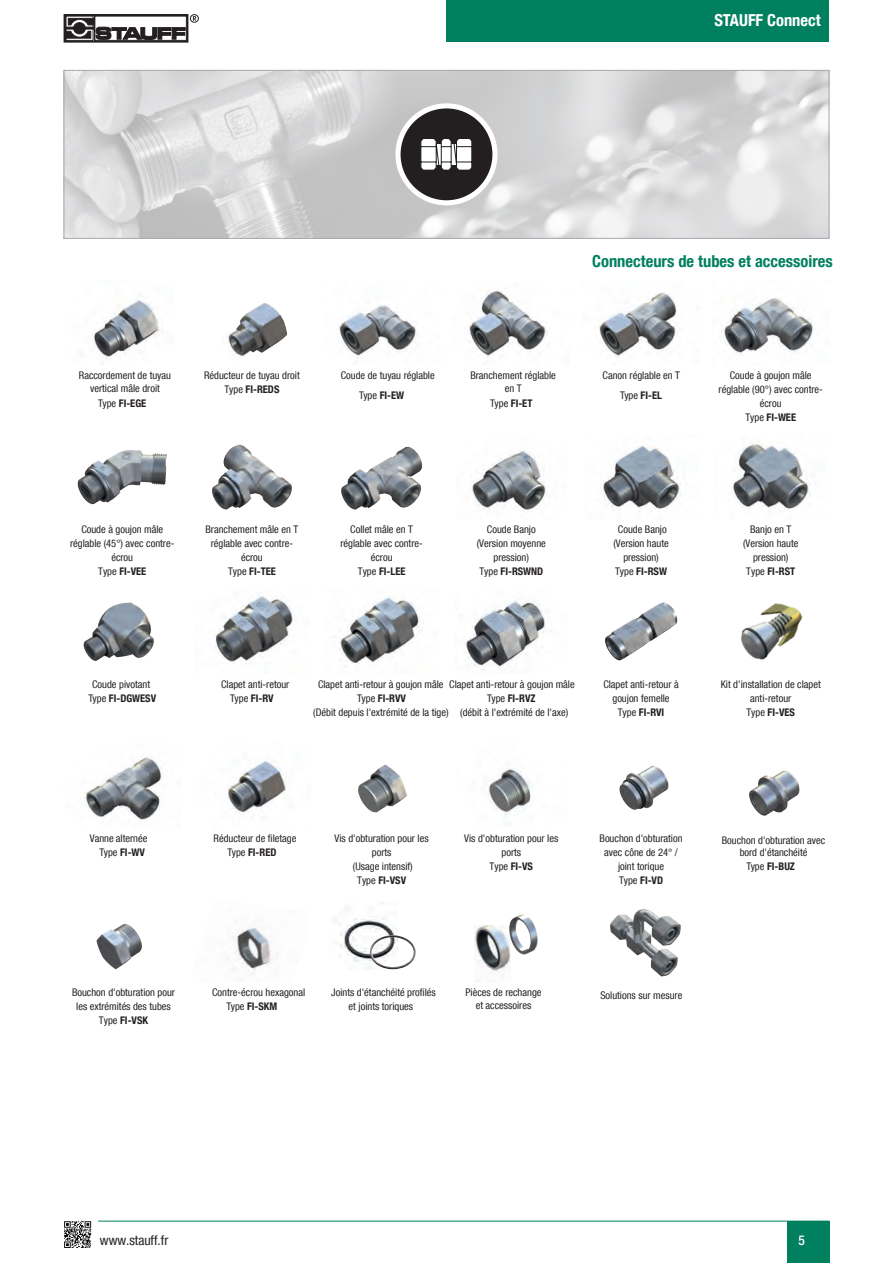
<style>
.page{position:relative;width:893px;height:1263px;background:#fff}
.page>*{position:absolute;margin:0;border:0;box-sizing:border-box;transform-origin:0 0}
.t1{font:700 condensed 16.5px "Helvetica Neue LT Com";color:#00805f}
.t2{font:700 condensed 16.5px "Helvetica Neue LT Com";color:#fff}
.t3{font:condensed 13.5px "Helvetica Neue LT Com";color:#231f20}
.t4{font:500 condensed 13.5px "Helvetica Neue LT Com";color:#fff}
.t5{font:condensed 10.5px/14.1px "Helvetica Neue LT Com";color:#231f20;text-align:center}
.t6{font:700 condensed 10.5px "Helvetica Neue LT Com";color:#231f20}
.s1{font-weight:400}
.s2{font-weight:700}
</style>
<div class="page">
<div style="left:446px;top:0;width:383px;height:42px;background:#00805f"></div>
<div style="left:64px;top:14px;width:124px;height:28px;border:1px solid #231f20"></div>
<svg style="left:68px;top:25px;width:23px;height:6px"></svg>
<div style="left:66px;top:16px;width:27px;height:24px;border:1px solid #231f20"></div>
<div style="left:190px;top:14px;width:9px;height:9px;border:1px solid #231f20;border-radius:50%"></div>
<svg style="left:193px;top:16px;width:3px;height:5px"></svg>
<svg style="left:68px;top:18px;width:26px;height:7px"></svg>
<svg style="left:66px;top:31px;width:25px;height:7px"></svg>
<svg style="left:71px;top:20px;width:17px;height:16px"></svg>
<div style="left:71px;top:20px;width:17px;height:16px;border:1px solid #fff;border-radius:50%"></div>
<div style="left:74px;top:23px;width:11px;height:11px;background:#231f20;border-radius:50%"></div>
<div style="left:74px;top:23px;width:11px;height:11px;border:1px solid #231f20;border-radius:50%"></div>
<hr style="left:66px;top:27px;width:28px;height:2px;background:#231f20">
<svg style="left:96px;top:27px;width:89px;height:13px"></svg>
<div style="left:787px;top:1221px;width:42px;height:42px;background:#00805f"></div>
<hr style="left:64px;top:1221px;width:765px;height:1px;background:#00805f">
<svg style="left:64px;top:1220px;width:37px;height:28px"></svg>
<img style="left:94px;top:299px;width:69px;height:66px">
<img style="left:227px;top:303px;width:60px;height:55px">
<img style="left:338px;top:305px;width:80px;height:58px">
<img style="left:468px;top:290px;width:80px;height:73px">
<img style="left:598px;top:292px;width:83px;height:66px">
<img style="left:721px;top:298px;width:93px;height:57px">
<img style="left:77px;top:450px;width:53px;height:54px">
<img style="left:212px;top:446px;width:75px;height:64px">
<img style="left:341px;top:447px;width:65px;height:52px">
<img style="left:470px;top:451px;width:80px;height:61px">
<img style="left:601px;top:446px;width:80px;height:66px">
<img style="left:731px;top:442px;width:80px;height:70px">
<img style="left:83px;top:602px;width:71px;height:59px">
<img style="left:215px;top:595px;width:80px;height:69px">
<img style="left:339px;top:596px;width:82px;height:71px">
<img style="left:460px;top:600px;width:87px;height:74px">
<img style="left:605px;top:602px;width:72px;height:59px">
<img style="left:741px;top:603px;width:62px;height:57px">
<img style="left:85px;top:756px;width:77px;height:65px">
<img style="left:610px;top:909px;width:71px;height:68px">
<img style="left:227px;top:761px;width:60px;height:54px">
<img style="left:358px;top:764px;width:49px;height:49px">
<img style="left:487px;top:768px;width:46px;height:56px">
<img style="left:619px;top:765px;width:50px;height:45px">
<img style="left:749px;top:770px;width:51px;height:46px">
<img style="left:96px;top:924px;width:46px;height:46px">
<img style="left:227px;top:923px;width:46px;height:51px">
<img style="left:334px;top:902px;width:63px;height:68px">
<img style="left:369px;top:935px;width:47px;height:35px">
<img style="left:475px;top:925px;width:35px;height:57px">
<img style="left:508px;top:914px;width:30px;height:41px">
<img style="left:66px;top:72px;width:761px;height:165px">
<div style="left:64px;top:70px;width:765px;height:169px;border:1px solid #a8a9ad"></div>
<svg style="left:395px;top:103px;width:102px;height:102px"></svg>
<div style="left:401px;top:108px;width:91px;height:92px;background:#231f20;border-radius:50%"></div>
<svg style="left:421px;top:139px;width:51px;height:31px;background:#c7c6c6"></svg>
<h1 class="t2" style="left:714px;top:10px;width:108px">STAUFF Connect</h1>
<h1 class="t1" style="left:592px;top:251px;width:242px">Connecteurs de tubes et accessoires</h1>
<p class="t5" style="left:79px;top:369px;width:94px;line-height:12.6px">Raccordement de tuyau vertical mâle droit</p>
<p class="t6" style="left:98px;top:397px;width:49px"><span class="s1">Type</span> FI-EGE</p>
<p class="t5" style="left:204px;top:368px;width:97px">Réducteur de tuyau droit<br>Type <span class="s2">FI-REDS</span></p>
<p class="t5" style="left:359px;top:365px;width:77px;line-height:20.5px;text-align:left;text-indent:-18px">Coude de tuyau réglable<br>Type <span class="s2">FI-EW</span></p>
<p class="t5" style="left:470px;top:369px;width:87px;line-height:12.6px">Branchement réglable en T</p>
<p class="t6" style="left:490px;top:397px;width:44px"><span class="s1">Type</span> FI-ET</p>
<p class="t5" style="left:603px;top:365px;width:79px;line-height:20.5px">Canon réglable en T<br>Type <span class="s2">FI-EL</span></p>
<p class="t5" style="left:719px;top:368px;width:106px">Coude à goujon mâle réglable (90°) avec contre&shy;écrou<br>Type <span class="s2">FI-WEE</span></p>
<p class="t5" style="left:70px;top:522px;width:106px">Coude à goujon mâle réglable (45°) avec contre&shy;écrou<br>Type <span class="s2">FI-VEE</span></p>
<p class="t5" style="left:205px;top:522px;width:94px">Branchement mâle en T réglable avec contre&shy;écrou<br>Type <span class="s2">FI-TEE</span></p>
<p class="t5" style="left:340px;top:522px;width:84px">Collet mâle en T réglable avec contre&shy;écrou<br>Type <span class="s2">FI-LEE</span></p>
<p class="t5" style="left:477px;top:522px;width:71px">Coude Banjo (Version moyenne pression)<br>Type <span class="s2">FI-RSWND</span></p>
<p class="t5" style="left:613px;top:522px;width:57px">Coude Banjo (Version haute pression)<br>Type <span class="s2">FI-RSW</span></p>
<p class="t5" style="left:743px;top:522px;width:57px">Banjo en T (Version haute pression)<br>Type <span class="s2">FI-RST</span></p>
<p class="t5" style="left:88px;top:677px;width:69px">Coude pivotant<br>Type <span class="s2">FI-DGWESV</span></p>
<p class="t5" style="left:230px;top:677px;width:61px;text-align:left;text-indent:-9px">Clapet anti-retour<br>Type <span class="s2">FI-RV</span></p>
<p class="t5" style="left:313px;top:677px;width:137px">Clapet anti-retour à goujon mâle<br>Type <span class="s2">FI-RVV<br></span>(Débit depuis l'extrémité de la tige)</p>
<p class="t5" style="left:603px;top:677px;width:77px">Clapet anti-retour à goujon femelle<br>Type <span class="s2">FI-RVI</span></p>
<p class="t5" style="left:721px;top:677px;width:102px">Kit d'installation de clapet anti-retour<br>Type <span class="s2">FI-VES</span></p>
<p class="t5" style="left:449px;top:677px;width:127px">Clapet anti-retour à goujon mâle<br>Type <span class="s2">FI-RVZ<br></span>(débit à l'extrémité de l'axe)</p>
<p class="t5" style="left:90px;top:831px;width:59px;text-align:right">Vanne alternée<br>Type <span class="s2">FI-WV</span></p>
<p class="t5" style="left:214px;top:831px;width:84px">Réducteur de filetage<br>Type <span class="s2">FI-RED</span></p>
<p class="t5" style="left:335px;top:831px;width:96px">Vis d'obturation pour les ports<br>(Usage intensif)<br>Type <span class="s2">FI-VSV</span></p>
<p class="t5" style="left:464px;top:831px;width:96px">Vis d'obturation pour les ports<br>Type <span class="s2">FI-VS</span></p>
<p class="t5" style="left:599px;top:831px;width:84px">Bouchon d'obturation avec cône de 24° / joint torique<br>Type <span class="s2">FI-VD</span></p>
<p class="t5" style="left:722px;top:833px;width:105px;line-height:12.6px">Bouchon d'obturation avec bord d'étanchéité</p>
<p class="t6" style="left:746px;top:860px;width:50px"><span class="s1">Type</span> FI-BUZ</p>
<p class="t5" style="left:72px;top:985px;width:105px">Bouchon d'obturation pour les extrémités des tubes<br>Type <span class="s2">FI-VSK</span></p>
<p class="t5" style="left:226px;top:985px;width:80px;text-align:left;text-indent:-14px">Contre-écrou hexagonal<br>Type <span class="s2">FI-SKM</span></p>
<p class="t5" style="left:331px;top:985px;width:106px">Joints d'étanchéité profilés et joints toriques</p>
<p class="t5" style="left:465px;top:986px;width:77px;line-height:12.6px">Pièces de rechange et accessoires</p>
<p class="t5" style="left:600px;top:988px;width:84px">Solutions sur mesure</p>
<p class="t3" style="left:100px;top:1232px;width:70px">www.stauff.fr</p>
<p class="t4" style="left:798px;top:1232px;width:8px">5</p>
</div>
